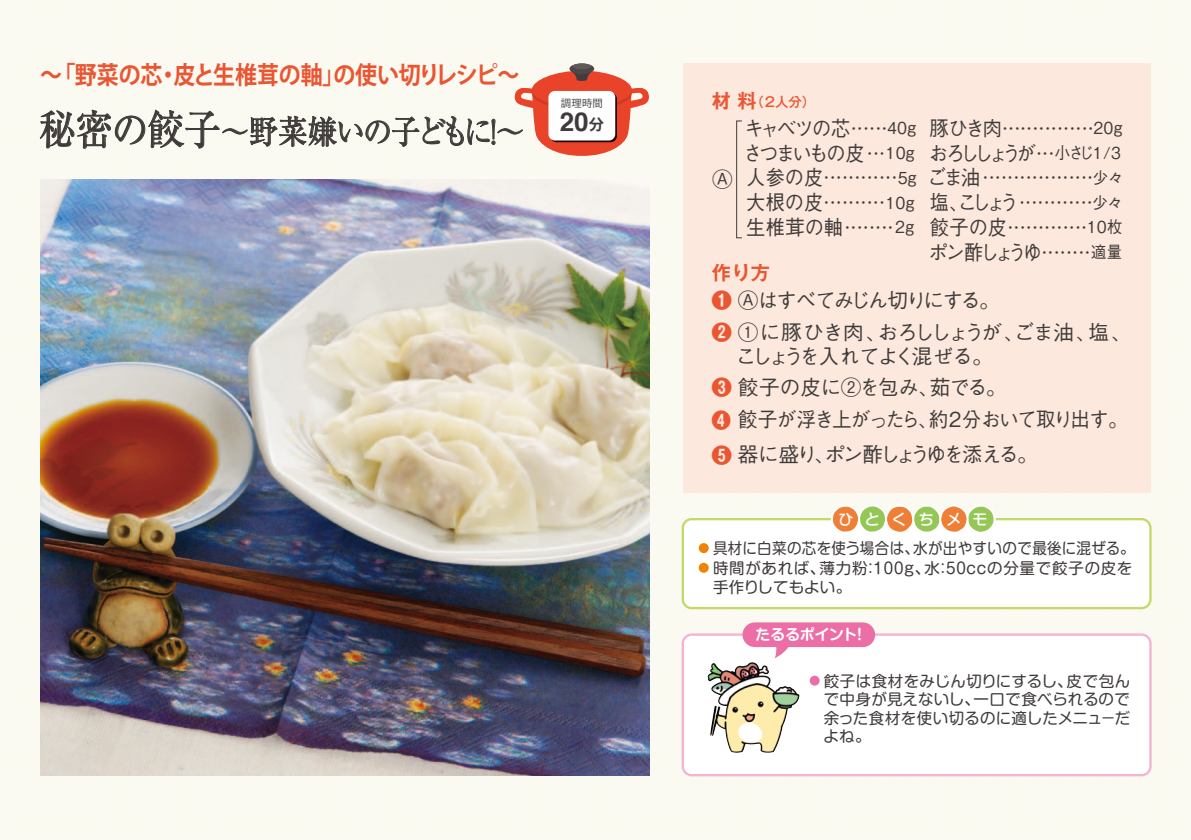
<style>
.page{position:relative;width:1191px;height:840px;background:#fff}
.page>*{position:absolute;margin:0;border:0;box-sizing:border-box;transform-origin:0 0}
.t1{font:33px "Ryumin Pro";letter-spacing:-.055em;color:#3f3b3a;scale:.89 1}
.t2{font:700 26px "Helvetica";color:#3f3b3a}
.t3{font:700 24.8px "Koz Go Pro";letter-spacing:-.01em;color:#ea5532;scale:.89 1}
.t4{font:500 20.6px/24.8px "Gothic BBB Pro";letter-spacing:-.15em;color:#3f3b3a;text-align:right;scale:.93 1}
.t5{font:500 20.6px/23.4px "Gothic BBB Pro";letter-spacing:-.085em;color:#3f3b3a}
.t6{font:500 20.6px/32.4px "Gothic BBB Pro";letter-spacing:-.06em;color:#3f3b3a}
.t7{font:500 20.6px/24.8px "Gothic BBB Pro";color:#3f3b3a;scale:.93 1}
.t8{font:500 20.6px/24.8px "Gothic BBB Pro";letter-spacing:-.11em;color:#3f3b3a;scale:.93 1}
.t9{font:500 20.6px "Gothic BBB Pro";letter-spacing:-.14em;color:#3f3b3a}
.t10{font:700 19.2px "Gothic MB101 Pro De";color:#ea5532}
.t11{font:15.4px/18.6px "Shin M Go Pro";letter-spacing:.03em;color:#3f3b3a;text-align:justify}
.t12{font:15.4px/18.6px "Shin M Go Pro";letter-spacing:.05em;color:#3f3b3a}
.t13{font:15.4px "Shin M Go Pro";letter-spacing:.03em;color:#3f3b3a;scale:.94 1}
.t14{font:500 15px "Shin M Go Pro";letter-spacing:.795em;color:#fff}
.t15{font:700 14.8px "Shin M Go Pro De";letter-spacing:-.01em;color:#fff}
.t16{font:500 13.4px "Gothic MB101 Pro";color:#ea5532}
.t17{font:10.4px "Koz Go Pro";color:#3f3b3a}
.s1{font-size:41.6px}
.s2{font-size:16.4px}
.s3{font-family:"Gothic MB101 Pro De";font-weight:700;font-size:19.2px}
.s4{font-family:"Koz Go Pro";font-size:15.2px}
.s5{font-family:"Gothic MB101 Pro";font-weight:700;color:#ea5532}
</style>
<div class="page">
<div style="left:0;top:0;width:1191px;height:839px;background:#fafaf2"></div>
<div style="left:683px;top:63px;width:467px;height:429px;background:#fce8dc"></div>
<div style="left:683px;top:519px;width:467px;height:88px;background:#fff;border-radius:9px"></div>
<div style="left:681px;top:517px;width:470px;height:92px;border:2px solid #c3da69;border-radius:9px"></div>
<div style="left:683px;top:634px;width:467px;height:140px;background:#fff;border-radius:9px"></div>
<div style="left:681px;top:633px;width:470px;height:142px;border:2px solid #f4b4d0;border-radius:9px"></div>
<img style="left:707px;top:662px;width:92px;height:90px">
<svg style="left:826px;top:492px;width:173px;height:40px"></svg>
<svg style="left:742px;top:622px;width:133px;height:36px"></svg>
<img style="left:41px;top:184px;width:608px;height:590px">
<div style="left:809px;top:675px;width:10px;height:10px;background:#eb6ea6;border-radius:50%"></div>
<div style="left:698px;top:543px;width:10px;height:9px;background:#f08300;border-radius:50%"></div>
<svg style="left:698px;top:562px;width:10px;height:10px"></svg>
<svg style="left:40px;top:64px;width:609px;height:120px"></svg>
<div style="left:736px;top:120px;width:6px;height:118px;border:1px solid #3f3b3a"></div>
<p class="t3" style="left:40px;top:59px;width:540px">～「野菜の芯・皮と生椎茸の軸」の使い切りレシピ～</p>
<h1 class="t1" style="left:39px;top:105px;width:547px"><span class="s1">秘密の餃子</span>～野菜嫌いの子どもに！～</h1>
<p class="t8" style="left:743px;top:113px;width:191px">キャベツの芯······<span class="s2">４０ｇ</span>さつまいもの皮 ···<span class="s2">１０ｇ</span></p>
<p class="t7" style="left:746px;top:187px;width:186px">大根の皮··········<span class="s2">１０ｇ</span>生椎茸の軸········<span class="s2">２ｇ</span></p>
<p class="t16" style="left:712px;top:91px;width:105px"><span class="s3">材 料</span>（2人分）</p>
<p class="t17" style="left:561px;top:96px;width:44px">調理時間</p>
<p class="t2" style="left:560px;top:101px;width:46px">20<span class="s4">分</span></p>
<p class="t4" style="left:746px;top:113px;width:410px">豚ひき肉···············<span class="s2">２０ｇ<br></span>おろししょうが···<span class="s2">小さじ1/3<br></span>人参の皮············<span class="s2">５ｇ</span>ごま油··················<span class="s2">少々</span>塩、こしょう············<span class="s2">少々<br></span>餃子の皮·············<span class="s2">１０枚<br></span>ポン酢しょうゆ········<span class="s2">適量</span></p>
<p class="t5" style="left:712px;top:164px;width:22px">Ⓐ</p>
<p class="t10" style="left:712px;top:256px;width:60px">作り方</p>
<p class="t5" style="left:711px;top:285px;width:290px"><span class="s5">❶</span> Ⓐはすべてみじん切りにする。</p>
<p class="t5" style="left:735px;top:318px;width:398px;text-indent:-24px"><span class="s5">❷</span> ①に豚ひき肉、おろししょうが、ごま油、塩、こしょうを入れてよく混ぜる。</p>
<p class="t6" style="left:711px;top:368px;width:418px"><span class="s5">❸</span> 餃子の皮に②を包み、茹でる。<br><span class="s5">❹</span> 餃子が浮き上がったら、約２分おいて取り出す。</p>
<p class="t9" style="left:711px;top:437px;width:328px"><span class="s5">❺</span> 器に盛り、ポン酢しょうゆを添える。</p>
<p class="t14" style="left:838px;top:507px;width:150px">ひとくちメモ</p>
<p class="t13" style="left:713px;top:536px;width:450px">具材に白菜の芯を使う場合は、水が出やすいので最後に混ぜる。</p>
<p class="t12" style="left:713px;top:556px;width:421px">時間があれば、薄力粉：100ｇ、水：50ccの分量で餃子の皮を手作りしてもよい。</p>
<p class="t15" style="left:755px;top:621px;width:113px">たるるポイント！</p>
<p class="t11" style="left:823px;top:669px;width:308px">餃子は食材をみじん切りにするし、皮で包んで中身が見えないし、一口で食べられるので余った食材を使い切るのに適したメニュ－だよね。</p>
</div>
